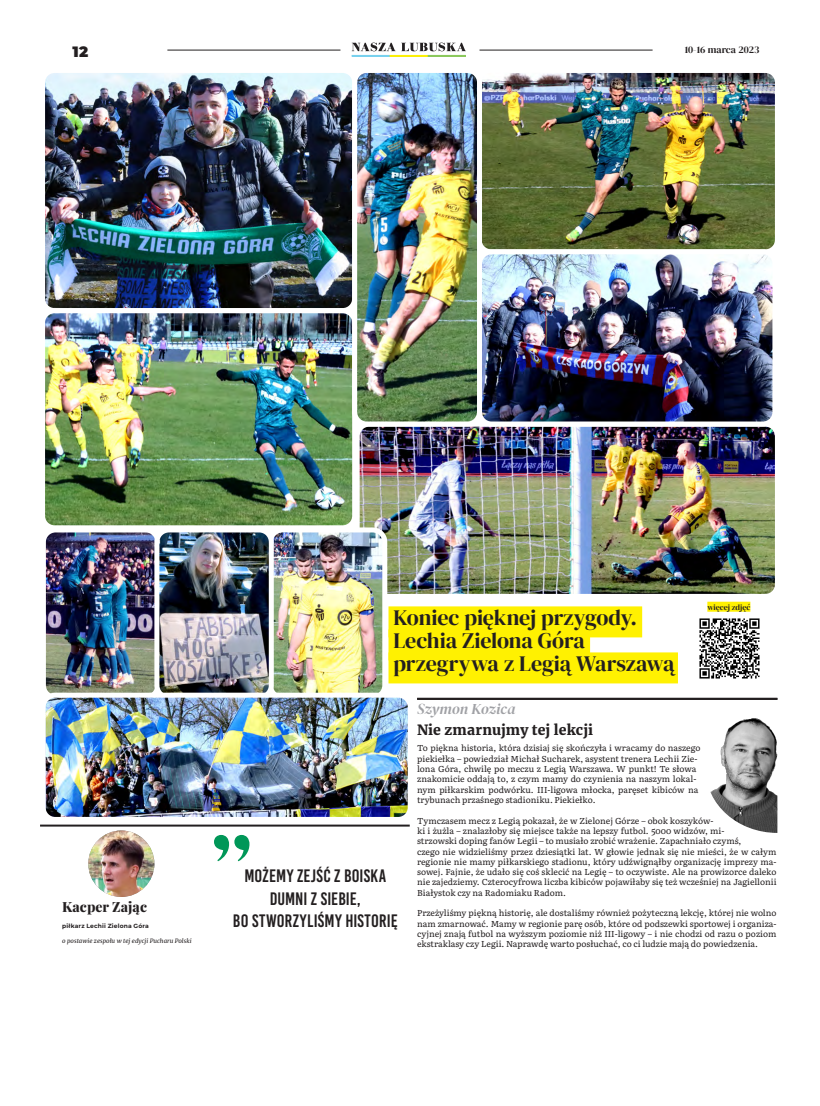
<style>
.page{position:relative;width:820px;height:1106px;background:#fff}
.page>*{position:absolute;margin:0;border:0;box-sizing:border-box;transform-origin:0 0}
.TYTUŁ_-_FELIETON_ost{font:22px/23px "DM Serif Display";letter-spacing:-.01em;color:#231f20}
.CYTAT_-_strona_2{font:18px "Bebas Kai";letter-spacing:.01em;color:#231f20}
.TYTUŁ_-_FELIETON_ost-2{font:italic 15px "DM Serif Display";letter-spacing:-.005em;color:#a0a1a5}
.t1{font:900 15px "Montserrat";color:#231f20}
.TYTUŁ_artykuł_52{font:900 14px "Merriweather";letter-spacing:.01em;color:#231f20}
.ZAJAWKI_JEDYNKA_-_FO{font:800 14px "Playfair Display";letter-spacing:.005em;color:#231f20}
.t2{font:10px "DM Serif Display";letter-spacing:.005em;color:#231f20}
.t3{font:8.6px/10.3px "Literata";color:#231f20}
.PODPIS_AUTORA_artyku{font:8px "DM Serif Display";color:#231f20}
.PODPIS_POD_CYTATEM{font:italic 6px "Merriweather";letter-spacing:.005em;color:#231f20}
.PODPIS_POD_CYTATEM-2{font:700 6px "Montserrat";letter-spacing:.025em;color:#231f20}
</style>
<div class="page">
<svg style="left:351px;top:43px;width:115px;height:8px"></svg>
<div style="left:351px;top:55px;width:38px;height:2px;border:1px solid #78d1ee"></div>
<div style="left:389px;top:55px;width:38px;height:2px;border:1px solid #fff101"></div>
<div style="left:427px;top:55px;width:38px;height:2px;border:1px solid #8bc85c"></div>
<hr style="left:167px;top:50px;width:173px;height:1px;background:#231f20">
<hr style="left:479px;top:50px;width:173px;height:1px;background:#231f20">
<img style="left:360px;top:428px;width:413px;height:165px">
<div style="left:354px;top:422px;width:425px;height:177px;border:5px solid #fff;border-radius:12px"></div>
<svg style="left:214px;top:835px;width:35px;height:26px"></svg>
<img style="left:88px;top:830px;width:66px;height:67px;border-radius:33px">
<img style="left:699px;top:618px;width:60px;height:61px">
<div style="left:707px;top:601px;width:43px;height:10px;background:#fff101"></div>
<img style="left:46px;top:74px;width:305px;height:450px">
<div style="left:40px;top:68px;width:317px;height:245px;border:5px solid #fff;border-radius:12px"></div>
<div style="left:40px;top:308px;width:317px;height:222px;border:5px solid #fff;border-radius:12px"></div>
<img style="left:482px;top:74px;width:291px;height:174px">
<div style="left:476px;top:68px;width:303px;height:186px;border:5px solid #fff;border-radius:12px"></div>
<img style="left:479px;top:255px;width:294px;height:169px">
<div style="left:477px;top:249px;width:300px;height:177px;border:5px solid #fff;border-radius:12px"></div>
<img style="left:354px;top:74px;width:125px;height:350px">
<div style="left:352px;top:68px;width:130px;height:358px;border:5px solid #fff;border-radius:12px"></div>
<img style="left:47px;top:530px;width:337px;height:163px">
<div style="left:41px;top:527px;width:119px;height:173px;border:5px solid #fff;border-radius:12px"></div>
<div style="left:388px;top:606px;width:254px;height:31px;background:#fff101"></div>
<div style="left:388px;top:629px;width:202px;height:31px;background:#fff101"></div>
<div style="left:388px;top:652px;width:289px;height:31px;background:#fff101"></div>
<div style="left:268px;top:527px;width:119px;height:173px;border:5px solid #fff;border-radius:12px"></div>
<div style="left:154px;top:527px;width:120px;height:173px;border:5px solid #fff;border-radius:12px"></div>
<img style="left:44px;top:695px;width:362px;height:121px">
<div style="left:41px;top:692px;width:371px;height:130px;border:5px solid #fff;border-radius:12px"></div>
<hr style="left:40px;top:824px;width:369px;height:2px;background:#231f20">
<img style="left:710px;top:718px;width:67px;height:115px">
<hr style="left:417px;top:698px;width:360px;height:2px;background:#231f20">
<h3 class="t1" style="left:73px;top:40px;width:17px">12</h3>
<p class="t2" style="left:684px;top:44px;width:76px">10-16 marca 2023</p>
<p class="ZAJAWKI_JEDYNKA_-_FO" style="left:62px;top:896px;width:86px">Kacper Zając</p>
<p class="PODPIS_POD_CYTATEM-2" style="left:62px;top:921px;width:88px">piłkarz Lechii Zielona Góra</p>
<p class="PODPIS_POD_CYTATEM" style="left:62px;top:936px;width:131px">o postawie zespołu w tej edycji Pucharu Polski</p>
<p class="TYTUŁ_-_FELIETON_ost" style="left:393px;top:606px;width:282px">Koniec pięknej przygody.<br>Lechia Zielona Góra przegrywa z Legią Warszawą</p>
<p class="TYTUŁ_-_FELIETON_ost-2" style="left:417px;top:700px;width:100px">Szymon Kozica</p>
<p class="TYTUŁ_artykuł_52" style="left:417px;top:720px;width:177px">Nie zmarnujmy tej lekcji</p>
<p class="PODPIS_AUTORA_artyku" style="left:707px;top:602px;width:44px">więcej zdjęć</p>
<p class="CYTAT_-_strona_2" style="left:244px;top:866px;width:143px">MOŻEMY ZEJŚĆ Z BOISKA</p>
<p class="CYTAT_-_strona_2" style="left:269px;top:888px;width:93px">DUMNI Z SIEBIE,</p>
<p class="CYTAT_-_strona_2" style="left:233px;top:911px;width:166px">BO STWORZYLIŚMY HISTORIĘ</p>
<p class="t3" style="left:417px;top:742px;width:285px">To piękna historia, która dzisiaj się skończyła i wracamy do naszego piekiełka – powiedział Michał Sucharek, asystent trenera Lechii Zie&shy;lona Góra, chwilę po meczu z Legią Warszawa. W punkt! Te słowa znakomicie oddają to, z czym mamy do czynienia na naszym lokal&shy;nym piłkarskim podwórku. III-ligowa młocka, paręset kibiców na trybunach przaśnego stadioniku. Piekiełko.</p>
<p class="t3" style="left:417px;top:814px;width:361px">Tymczasem mecz z Legią pokazał, że w Zielonej Górze – obok koszyków-<br>ki i żużla – znalazłoby się miejsce także na lepszy futbol. 5000 widzów, mi-<br>strzowski doping fanów Legii – to musiało zrobić wrażenie. Zapachniało czymś,<br>czego nie widzieliśmy przez dziesiątki lat. W głowie jednak się nie mieści, że w całym regionie nie mamy piłkarskiego stadionu, który udźwignąłby organizację imprezy ma&shy;sowej. Fajnie, że udało się coś sklecić na Legię – to oczywiste. Ale na prowizorce daleko nie zajedziemy. Czterocyfrowa liczba kibiców pojawiłaby się też wcześniej na Jagiellonii Białystok czy na Radomiaku Radom.</p>
<p class="t3" style="left:417px;top:907px;width:360px;text-align:justify">Przeżyliśmy piękną historię, ale dostaliśmy również pożyteczną lekcję, której nie wolno nam zmarnować. Mamy w regionie parę osób, które od podszewki sportowej i organiza&shy;cyjnej znają futbol na wyższym poziomie niż III-ligowy – i nie chodzi od razu o poziom ekstraklasy czy Legii. Naprawdę warto posłuchać, co ci ludzie mają do powiedzenia.</p>
</div>
